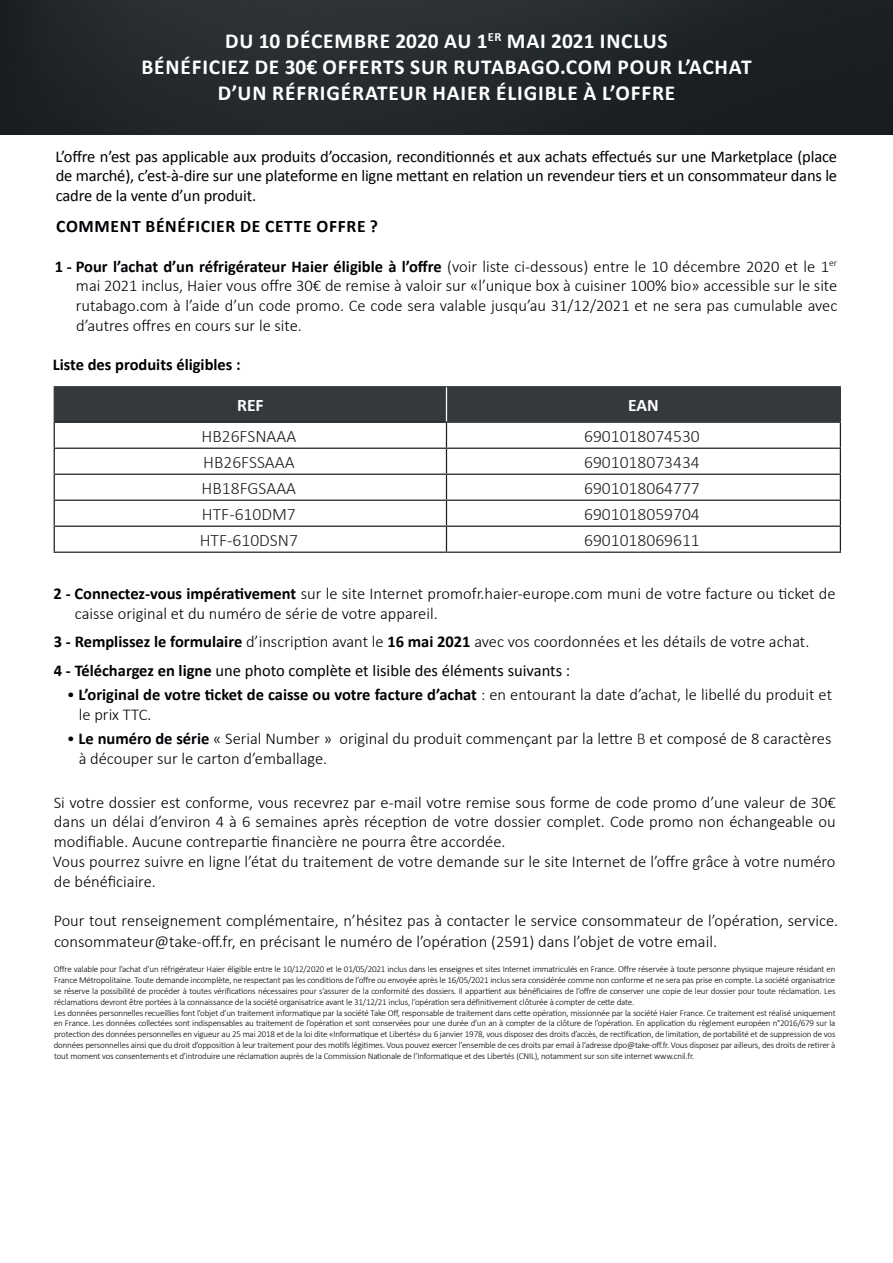
<style>
.page{position:relative;width:893px;height:1263px;background:#fff}
.page>*{position:absolute;margin:0;border:0;box-sizing:border-box;transform-origin:0 0}
.TXT_COURANT_C9_I12{font:700 21.45px "Calibri";letter-spacing:.04em;color:#fff}
.t1{font:300 17.55px "Calibri";color:#231f20}
.TXT_COURANT_C9_I12-2{font:700 17.55px "Calibri";letter-spacing:.04em;color:#010105}
.t2{font:700 17.55px "Calibri";color:#fff}
.TXT_COURANT_C9_I12-3{font:300 16.5px/19.8px "Calibri";color:#010105}
.TXT_COURANT_C9_I12-4{font:16.5px/19.8px "Calibri";letter-spacing:-.01em;color:#010105;text-align:justify}
.TXT_COURANT_C9_I12-5{font:700 16.5px "Calibri";color:#010105}
.TXT_COURANT_C9_I12-6{font:300 9px/10.8px "Calibri";letter-spacing:-.02em;color:#010105;text-align:justify}
.s1{font-weight:700}
.s2{color:#231f20}
</style>
<div class="page">
<img style="left:0;top:0;width:893px;height:134px">
<hr style="left:54px;top:552px;width:392px;height:1px;background:#231f20">
<hr style="left:446px;top:552px;width:395px;height:1px;background:#231f20">
<hr style="left:54px;top:386px;width:392px;height:1px;background:#35393d">
<hr style="left:446px;top:386px;width:395px;height:1px;background:#35393d">
<svg style="left:54px;top:387px;width:787px;height:165px"></svg>
<hr style="left:54px;top:448px;width:392px;height:1px;background:#231f20">
<p class="TXT_COURANT_C9_I12" style="left:225px;top:26px;width:444px">DU 10 DÉCEMBRE 2020 AU 1<sup>ER</sup> MAI 2021 INCLUS</p>
<p class="TXT_COURANT_C9_I12" style="left:141px;top:52px;width:612px">BÉNÉFICIEZ DE 30€ OFFERTS SUR RUTABAGO.COM POUR L’ACHAT</p>
<p class="TXT_COURANT_C9_I12" style="left:218px;top:77px;width:459px">D’UN RÉFRIGÉRATEUR HAIER ÉLIGIBLE À L’OFFRE</p>
<p class="TXT_COURANT_C9_I12-4" style="left:56px;top:146px;width:783px">L’offre n’est pas applicable aux produits d’occasion, reconditionnés et aux achats effectués sur une Marketplace (place de marché), c’est-à-dire sur une plateforme en ligne mettant en relation un revendeur tiers et un consommateur dans le cadre de la vente d’un produit.</p>
<p class="TXT_COURANT_C9_I12-2" style="left:56px;top:214px;width:323px">COMMENT BÉNÉFICIER DE CETTE OFFRE ?</p>
<p class="TXT_COURANT_C9_I12-3" style="left:76px;top:256px;width:763px;text-align:justify;text-indent:-21px"><span class="s1">1 - Pour l’achat d’un réfrigérateur Haier éligible à l’offre</span> (voir liste ci-dessous) entre le 10 décembre 2020 et le 1<sup>er </sup>mai 2021 inclus, Haier vous offre 30€ de remise à valoir sur «l’unique box à cuisiner 100% bio» accessible sur le site rutabago.com à l’aide d’un code promo. Ce code sera valable jusqu’au 31/12/2021 et ne sera pas cumulable avec d’autres offres en cours sur le site.</p>
<p class="TXT_COURANT_C9_I12-5" style="left:53px;top:353px;width:190px">Liste des produits éligibles :</p>
<p class="t2" style="left:237px;top:393px;width:28px">REF</p>
<p class="t2" style="left:628px;top:393px;width:32px">EAN</p>
<p class="t1" style="left:202px;top:425px;width:96px">HB26FSNAAA</p>
<p class="t1" style="left:584px;top:425px;width:117px">6901018074530</p>
<p class="t1" style="left:203px;top:451px;width:93px">HB26FSSAAA</p>
<p class="t1" style="left:584px;top:451px;width:117px">6901018073434</p>
<p class="t1" style="left:202px;top:477px;width:96px">HB18FGSAAA</p>
<p class="t1" style="left:584px;top:477px;width:117px">6901018064777</p>
<p class="t1" style="left:202px;top:503px;width:95px">HTF-610DM7</p>
<p class="t1" style="left:584px;top:503px;width:117px">6901018059704</p>
<p class="t1" style="left:200px;top:529px;width:100px">HTF-610DSN7</p>
<p class="t1" style="left:584px;top:529px;width:117px">6901018069611</p>
<p class="TXT_COURANT_C9_I12-3" style="left:75px;top:583px;width:762px;text-indent:-21px"><span class="s1">2 - Connectez-vous impérativement</span> sur le site Internet promofr.haier-europe.com muni de votre facture ou ticket de caisse original et du numéro de série de votre appareil.</p>
<p class="TXT_COURANT_C9_I12-3" style="left:54px;top:632px;width:757px"><span class="s1">3 - Remplissez le formulaire</span> d’inscription avant le <span class="s1">16 mai 2021</span> avec vos coordonnées et les détails de votre achat.</p>
<p class="TXT_COURANT_C9_I12-4" style="left:54px;top:660px;width:518px"><span class="s1">4 - Téléchargez en ligne</span> une photo complète et lisible des éléments suivants :</p>
<p class="TXT_COURANT_C9_I12-3" style="left:79px;top:684px;width:755px;text-indent:-12px">• <span class="s1">L’original de votre ticket de caisse ou votre facture d’achat</span> : en entourant la date d’achat, le libellé du produit et le prix TTC.</p>
<p class="TXT_COURANT_C9_I12-3" style="left:79px;top:728px;width:754px;text-indent:-12px">• <span class="s1">Le numéro de série</span> « Serial Number » original du produit commençant par la lettre <span class="s2">B</span> et composé de 8 caractères à découper sur le carton d’emballage.</p>
<p class="TXT_COURANT_C9_I12-3" style="left:54px;top:792px;width:784px;text-align:justify">Si votre dossier est conforme, vous recevrez par e-mail votre remise sous forme de code promo d’une valeur de 30€ dans un délai d’environ 4 à 6 semaines après réception de votre dossier complet. Code promo non échangeable ou modifiable. Aucune contrepartie financière ne pourra être accordée.</p>
<p class="TXT_COURANT_C9_I12-3" style="left:53px;top:851px;width:784px">Vous pourrez suivre en ligne l’état du traitement de votre demande sur le site Internet de l’offre grâce à votre numéro de bénéficiaire.</p>
<p class="TXT_COURANT_C9_I12-3" style="left:54px;top:910px;width:786px;line-height:21px">Pour tout renseignement complémentaire, n’hésitez pas à contacter le service consommateur de l’opération, service. consommateur@take-off.fr, en précisant le numéro de l’opération (2591) dans l’objet de votre email.</p>
<p class="TXT_COURANT_C9_I12-6" style="left:54px;top:964px;width:783px">Offre valable pour l’achat d’un réfrigérateur Haier éligible entre le 10/12/2020 et le 01/05/2021 inclus dans les enseignes et sites Internet immatriculés en France. Offre réservée à toute personne physique majeure résidant en France Métropolitaine. Toute demande incomplète, ne respectant pas les conditions de l’offre ou envoyée après le 16/05/2021 inclus sera considérée comme non conforme et ne sera pas prise en compte. La société organisatrice se réserve la possibilité de procéder à toutes vérifications nécessaires pour s’assurer de la conformité des dossiers. Il appartient aux bénéficiaires de l’offre de conserver une copie de leur dossier pour toute réclamation. Les réclamations devront être portées à la connaissance de la société organisatrice avant le 31/12/21 inclus, l’opération sera définitivement clôturée à compter de cette date.</p>
<p class="TXT_COURANT_C9_I12-6" style="left:54px;top:1007px;width:783px">Les données personnelles recueillies font l’objet d’un traitement informatique par la société Take Off, responsable de traitement dans cette opération, missionnée par la société Haier France. Ce traitement est réalisé uniquement en France. Les données collectées sont indispensables au traitement de l’opération et sont conservées pour une durée d’un an à compter de la clôture de l’opération. En application du règlement européen n°2016/679 sur la protection des données personnelles en vigueur au 25 mai 2018 et de la loi dite «Informatique et Libertés» du 6 janvier 1978, vous disposez des droits d’accès, de rectification, de limitation, de portabilité et de suppression de vos données personnelles ainsi que du droit d’opposition à leur traitement pour des motifs légitimes. Vous pouvez exercer l’ensemble de ces droits par email à l’adresse dpo@take-off.fr. Vous disposez par ailleurs, des droits de retirer à tout moment vos consentements et d’introduire une réclamation auprès de la Commission Nationale de l’Informatique et des Libertés (CNIL), notamment sur son site internet www.cnil.fr.</p>
</div>
